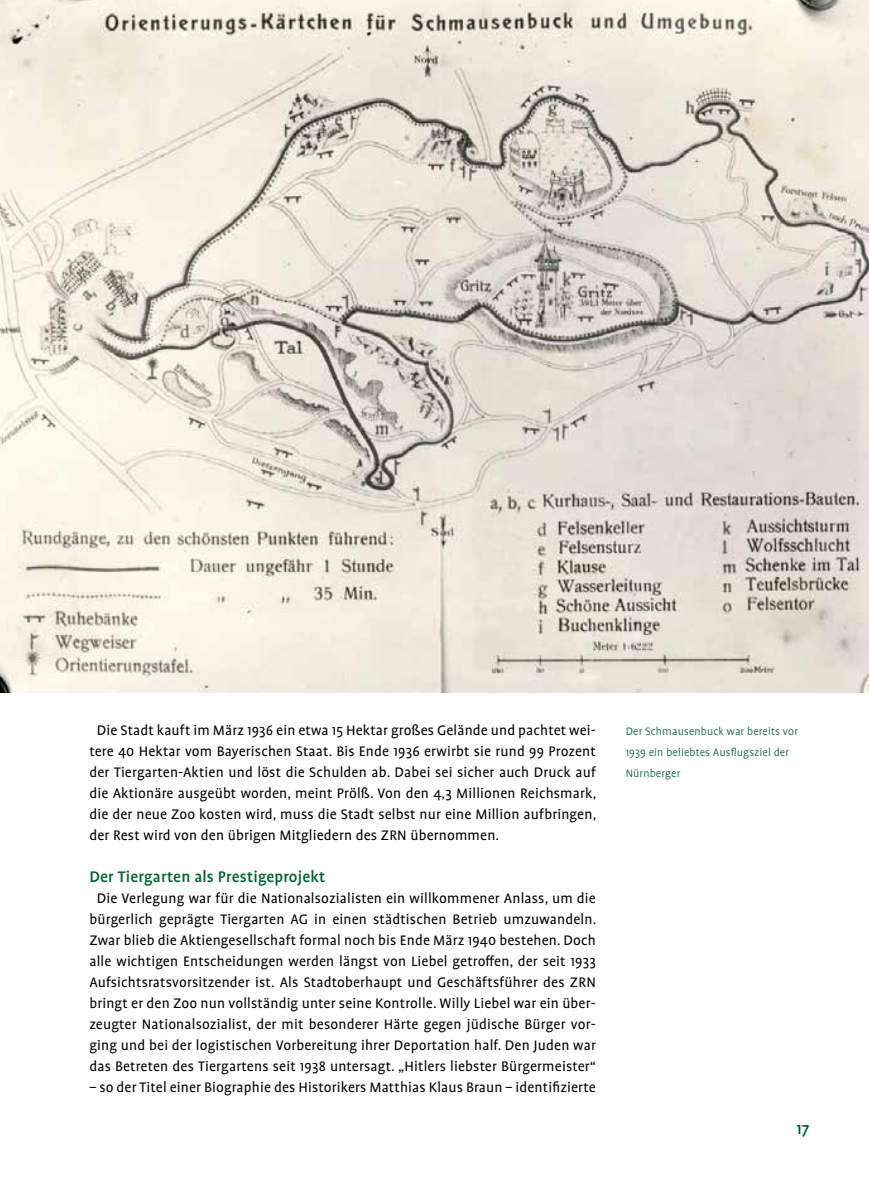
<style>
.page{position:relative;width:869px;height:1191px;background:#fff}
.page>*{position:absolute;margin:0;border:0;box-sizing:border-box;transform-origin:0 0}
.t1{font:500 17.5px "Profile OT";letter-spacing:.01em;color:#006331}
.t2{font:500 17.5px "Profile OT";color:#00592f}
.t3{font:15.75px/21px "Profile OT";letter-spacing:.01em;color:#000;text-align:justify}
.t4{font:300 12.25px/21px "Profile OT";letter-spacing:.01em;color:#006331}
</style>
<div class="page">
<img style="left:0;top:0;width:868px;height:693px">
<p class="t3" style="left:89px;top:721px;width:508px;text-indent:7px">Die Stadt kauft im März 1936 ein etwa 15 Hektar großes Gelände und pachtet wei&shy;tere 40 Hektar vom Bayerischen Staat. Bis Ende 1936 erwirbt sie rund 99 Prozent der Tiergarten-Aktien und löst die Schulden ab. Dabei sei sicher auch Druck auf die Aktionäre ausgeübt worden, meint Prölß. Von den 4,3 Millionen Reichsmark, die der neue Zoo kosten wird, muss die Stadt selbst nur eine Million aufbringen, der Rest wird von den übrigen Mitgliedern des ZRN übernommen.</p>
<p class="t1" style="left:89px;top:868px;width:237px">Der Tiergarten als Prestigeprojekt</p>
<p class="t3" style="left:89px;top:889px;width:508px;text-align:center">Die Verlegung war für die Nationalsozialisten ein willkommener Anlass, um die bürgerlich geprägte Tiergarten AG in einen städtischen Betrieb umzuwandeln.<br>Zwar blieb die Aktiengesellschaft formal noch bis Ende März 1940 bestehen. Doch alle wichtigen Entscheidungen werden längst von Liebel getroffen, der seit 1933<br>Aufsichtsratsvorsitzender ist. Als Stadtoberhaupt und Geschäftsführer des ZRN bringt er den Zoo nun vollständig unter seine Kontrolle. Willy Liebel war ein über&shy;zeugter Nationalsozialist, der mit besonderer Härte gegen jüdische Bürger vor&shy;ging und bei der logistischen Vorbereitung ihrer Deportation half. Den Juden war das Betreten des Tiergartens seit 1938 untersagt. „Hitlers liebster Bürgermeister“</p>
<p class="t3" style="left:89px;top:1077px;width:508px">– so der Titel einer Biographie des Historikers Matthias Klaus Braun – identifizierte</p>
<p class="t4" style="left:625px;top:721px;width:174px">Der Schmausenbuck war bereits vor<br>1939 ein beliebtes Ausflugsziel der<br>Nürnberger</p>
<p class="t2" style="left:796px;top:1120px;width:14px">17</p>
</div>
